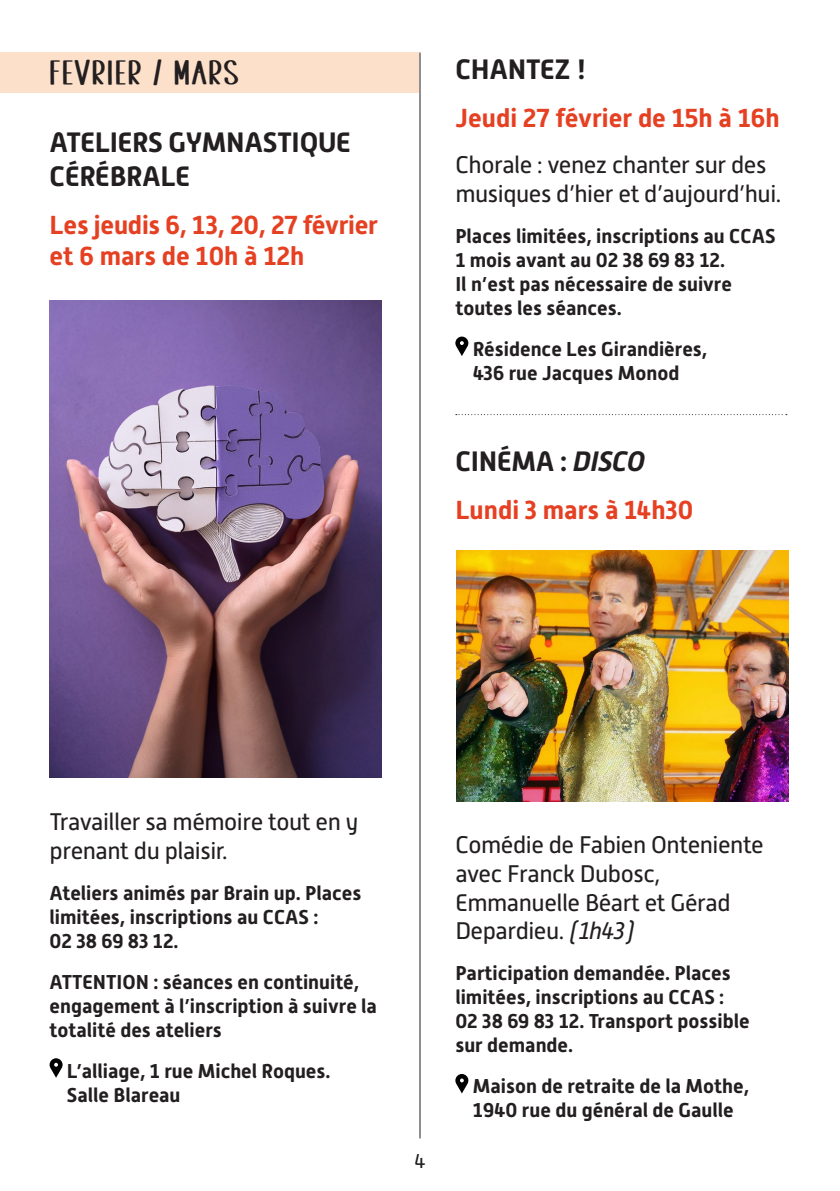
<style>
.page{position:relative;width:840px;height:1191px;background:#fff}
.page>*{position:absolute;margin:0;border:0;box-sizing:border-box;transform-origin:0 0}
.moisGauche{font:34px "SIMPLEPLANNER Regular";letter-spacing:.06em;color:#231f20}
.titreAtelier{font:700 28px/34px "Alwyn New";letter-spacing:-.01em;color:#231f20}
.date{font:700 26px/31.2px "Alwyn New";color:#e64022}
.texteDescriptif{font:24px/28.8px "Alwyn New";letter-spacing:-.02em;color:#231f20}
.lieuSimple{font:700 20px/24px "Alwyn New";color:#231f20}
.texteMention{font:700 20px/24px "Alwyn New";color:#231f20}
.t1{font:20px "Alwyn New";color:#231f20}
.s1{font-style:italic}
</style>
<div class="page">
<div style="left:0;top:52px;width:418px;height:40px;background:#fde0ca"></div>
<svg style="left:50px;top:1058px;width:13px;height:19px"></svg>
<svg style="left:455px;top:414px;width:331px;height:1px"></svg>
<svg style="left:455px;top:336px;width:13px;height:20px"></svg>
<svg style="left:455px;top:1074px;width:13px;height:19px"></svg>
<img style="left:50px;top:300px;width:331px;height:477px">
<img style="left:456px;top:550px;width:332px;height:251px">
<hr style="left:419px;top:53px;width:1px;height:1085px;background:#231f20">
<p class="moisGauche" style="left:50px;top:52px;width:190px">FÉVRIER / MARS</p>
<p class="titreAtelier" style="left:50px;top:125px;width:302px">ATELIERS GYMNASTIQUE<br>CÉRÉBRALE</p>
<p class="date" style="left:50px;top:210px;width:330px">Les jeudis 6, 13, 20, 27 février et 6 mars de 10h à 12h</p>
<p class="titreAtelier" style="left:455px;top:52px;width:133px">CHANTEZ !</p>
<p class="date" style="left:455px;top:103px;width:326px">Jeudi 27 février de 15h à 16h</p>
<p class="texteDescriptif" style="left:455px;top:151px;width:327px">Chorale : venez chanter sur des musiques d’hier et d’aujourd’hui.</p>
<p class="texteMention" style="left:455px;top:224px;width:321px">Places limitées, inscriptions au CCAS<br>1 mois avant au 02 38 69 83 12.<br>Il n’est pas nécessaire de suivre toutes les séances.</p>
<p class="lieuSimple" style="left:472px;top:337px;width:236px">Résidence Les Girandières,<br>436 rue Jacques Monod</p>
<p class="titreAtelier" style="left:455px;top:444px;width:191px">CINÉMA : <span class="s1">DISCO</span></p>
<p class="date" style="left:455px;top:494px;width:239px">Lundi 3 mars à 14h30</p>
<p class="texteDescriptif" style="left:50px;top:807px;width:310px">Travailler sa mémoire tout en y prenant du plaisir.</p>
<p class="lieuSimple" style="left:50px;top:880px;width:313px">Ateliers animés par Brain up. Places limitées, inscriptions au CCAS :<br>02 38 69 83 12.</p>
<p class="lieuSimple" style="left:50px;top:969px;width:329px">ATTENTION : séances en continuité, engagement à l’inscription à suivre la totalité des ateliers</p>
<p class="lieuSimple" style="left:67px;top:1058px;width:265px">L’alliage, 1 rue Michel Roques.<br>Salle Blareau</p>
<p class="t1" style="left:414px;top:1149px;width:13px">4</p>
<p class="texteDescriptif" style="left:455px;top:830px;width:310px">Comédie de Fabien Onteniente avec Franck Dubosc,<br>Emmanuelle Béart et Gérad<br>Depardieu. <span class="s1">(1h43)</span></p>
<p class="lieuSimple" style="left:455px;top:961px;width:295px">Participation demandée. Places limitées, inscriptions au CCAS :<br>02 38 69 83 12. Transport possible sur demande.</p>
<p class="lieuSimple" style="left:472px;top:1074px;width:278px">Maison de retraite de la Mothe,<br>1940 rue du général de Gaulle</p>
</div>
